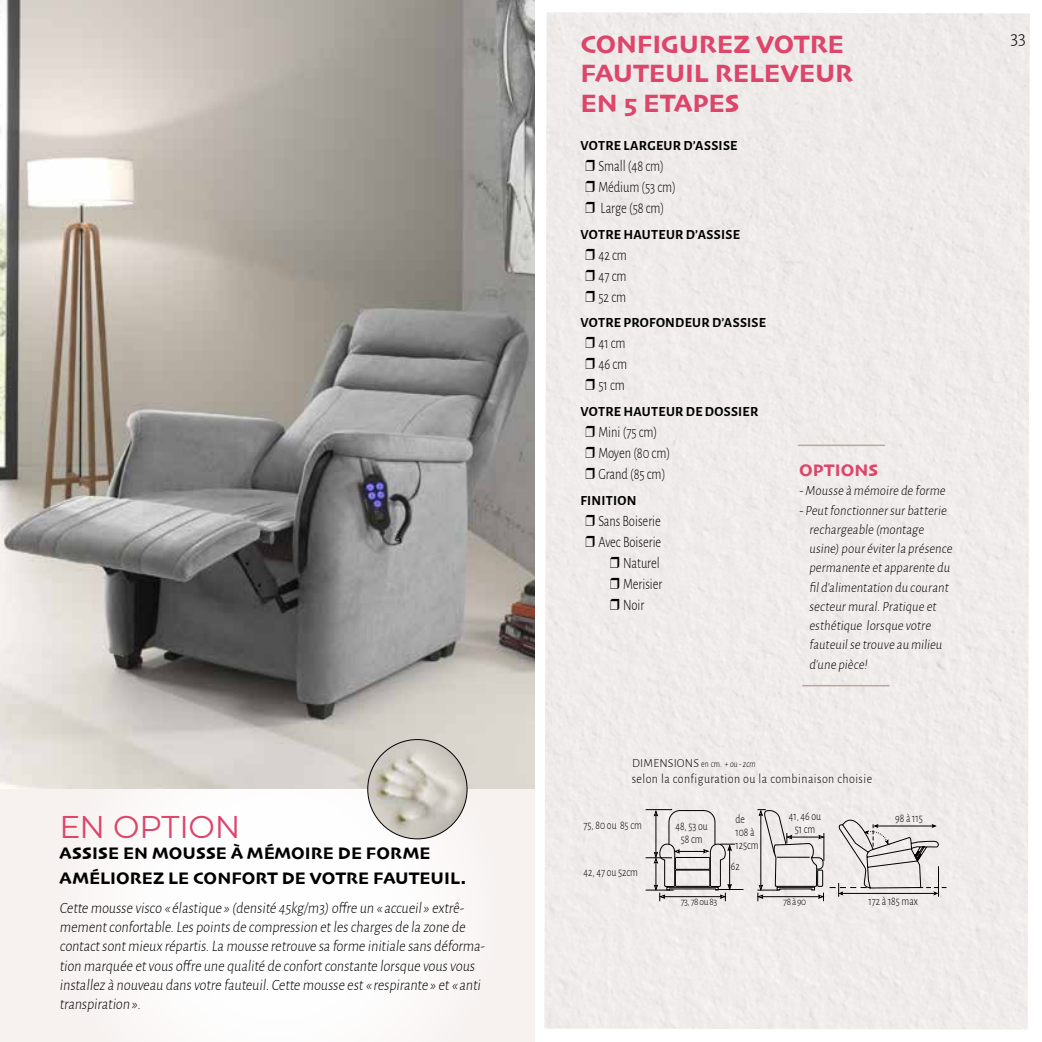
<style>
.page{position:relative;width:1042px;height:1042px;background:#fff}
.page>*{position:absolute;margin:0;border:0;box-sizing:border-box;transform-origin:0 0}
.t1{font:31.5px "Montserrat";letter-spacing:-.01em;color:#dd456b}
.t2{font:26.25px/29.8px "Skia";letter-spacing:-.005em;color:#dd456b}
.t3{font:300 19.25px "Alegreya Sans";color:#000}
.t4{font:17.5px/24.5px "Skia";letter-spacing:.005em;color:#000}
.t5{font:17.5px "Skia";letter-spacing:.005em;color:#dd456b}
.t6{font:300 15.75px/19.2px "Alegreya Sans";color:#000;scale:.9 1}
.t7{font:300 15.75px/21px "Alegreya Sans";color:#000;scale:.8 1}
.t8{font:300 14px "Alegreya Sans";color:#000;scale:.9 1}
.t9{font:700 14px "Alegreya Sans";letter-spacing:.015em;color:#000}
.t10{font:300 13.3px "Alegreya Sans";letter-spacing:.04em;color:#000;scale:.9 1}
.t11{font:300 12.25px/13.1px "Alegreya Sans";color:#000;text-align:center;scale:.8 1}
.t12{font:300 10.5px "Alegreya Sans";letter-spacing:-.04em;color:#000;scale:.9 1}
.t13{font:300 9.8px "Alegreya Sans";color:#000;scale:.8 1}
.s1{font-size:12.25px}
</style>
<div class="page">
<div style="left:534px;top:0;width:496px;height:1042px;background:#efebea"></div>
<img style="left:0;top:0;width:534px;height:789px">
<div style="left:0;top:789px;width:534px;height:253px;background:#f7f2f0"></div>
<div style="left:132px;top:789px;width:336px;height:253px;background:#fefdfd"></div>
<hr style="left:802px;top:685px;width:87px;height:1px;background:#bba79e">
<hr style="left:798px;top:444px;width:87px;height:2px;background:#bba79e">
<img style="left:368px;top:739px;width:99px;height:100px;border-radius:50px">
<svg style="left:645px;top:809px;width:98px;height:92px;background:#d4d1d0"></svg>
<hr style="left:729px;top:845px;width:1px;height:44px;background:#000">
<svg style="left:756px;top:804px;width:190px;height:97px;background:#d9d6d4"></svg>
<svg style="left:586px;top:160px;width:8px;height:11px"></svg>
<svg style="left:586px;top:181px;width:8px;height:11px"></svg>
<svg style="left:586px;top:202px;width:8px;height:11px"></svg>
<svg style="left:586px;top:249px;width:8px;height:11px"></svg>
<svg style="left:586px;top:270px;width:8px;height:11px"></svg>
<svg style="left:586px;top:291px;width:8px;height:11px"></svg>
<svg style="left:586px;top:337px;width:8px;height:11px"></svg>
<svg style="left:586px;top:358px;width:8px;height:11px"></svg>
<svg style="left:586px;top:379px;width:8px;height:11px"></svg>
<svg style="left:586px;top:426px;width:8px;height:11px"></svg>
<svg style="left:586px;top:447px;width:8px;height:11px"></svg>
<svg style="left:586px;top:468px;width:8px;height:11px"></svg>
<svg style="left:586px;top:514px;width:8px;height:11px"></svg>
<svg style="left:586px;top:535px;width:8px;height:11px"></svg>
<svg style="left:610px;top:556px;width:9px;height:11px"></svg>
<svg style="left:610px;top:577px;width:9px;height:11px"></svg>
<svg style="left:610px;top:598px;width:9px;height:11px"></svg>
<h1 class="t1" style="left:60px;top:805px;width:182px">EN OPTION</h1>
<p class="t4" style="left:60px;top:842px;width:408px">ASSISE EN MOUSSE À MÉMOIRE DE FORME<br>AMÉLIOREZ LE CONFORT DE VOTRE FAUTEUIL.</p>
<p class="t6" style="left:60px;top:897px;width:476px">Cette mousse visco « élastique » (densité 45kg/m3)offre un « accueil» extrê&shy;mementconfortable.Les points de compression etles charges de la zone de contactsontmieux répartis.La mousse retrouve sa forme initiale sans déforma&shy;tion marquée etvous offre une qualité de confortconstante lorsque vous vous installez à nouveau dans votre fauteuil.Cette mousse est« respirante » et« anti transpiration ».</p>
<h2 class="t2" style="left:580px;top:31px;width:274px">CONFIGUREZ VOTRE<br>FAUTEUIL RELEVEUR<br>EN 5 ETAPES</h2>
<p class="t9" style="left:580px;top:135px;width:158px">VOTRE LARGEUR D’ASSISE</p>
<p class="t7" style="left:598px;top:155px;width:99px">Small (48 cm)<br>Médium (53 cm)<br>Large (58 cm)</p>
<p class="t9" style="left:580px;top:224px;width:161px">VOTRE HAUTEUR D’ASSISE</p>
<p class="t7" style="left:598px;top:244px;width:37px;text-align:justify">42 cm 47 cm 52 cm</p>
<p class="t9" style="left:580px;top:313px;width:187px">VOTRE PROFONDEUR D’ASSISE</p>
<p class="t7" style="left:598px;top:332px;width:37px;text-align:justify">41 cm 46 cm 51 cm</p>
<p class="t9" style="left:580px;top:401px;width:179px">VOTRE HAUTEUR DE DOSSIER</p>
<p class="t7" style="left:598px;top:421px;width:91px">Mini (75 cm)<br>Moyen (80 cm)<br>Grand (85 cm)</p>
<p class="t9" style="left:580px;top:490px;width:58px">FINITION</p>
<p class="t7" style="left:598px;top:509px;width:80px">Sans Boiserie</p>
<p class="t7" style="left:598px;top:530px;width:80px">Avec Boiserie</p>
<p class="t7" style="left:623px;top:551px;width:47px">Naturel</p>
<p class="t7" style="left:623px;top:572px;width:51px">Merisier</p>
<p class="t7" style="left:623px;top:593px;width:28px">Noir</p>
<p class="t5" style="left:799px;top:460px;width:81px">OPTIONS</p>
<p class="t8" style="left:799px;top:481px;width:166px">-Mousse à mémoire de forme</p>
<p class="t8" style="left:799px;top:501px;width:168px">-Peutfonctionnersurbatterie</p>
<p class="t8" style="left:809px;top:520px;width:131px">rechargeable (montage</p>
<p class="t8" style="left:809px;top:539px;width:163px">usine)pouréviterla présence</p>
<p class="t8" style="left:809px;top:558px;width:160px">permanente etapparente du</p>
<p class="t8" style="left:809px;top:578px;width:159px">fild'alimentation du courant</p>
<p class="t8" style="left:809px;top:597px;width:145px">secteurmural.Pratique et</p>
<p class="t8" style="left:809px;top:616px;width:139px">esthétique lorsque votre</p>
<p class="t8" style="left:809px;top:635px;width:151px">fauteuilse trouve au milieu</p>
<p class="t8" style="left:809px;top:655px;width:69px">d'une pièce!</p>
<p class="t13" style="left:632px;top:757px;width:157px"><span class="s1">DIMENSIONS</span> en cm. + ou -2cm</p>
<p class="t10" style="left:632px;top:770px;width:269px">selon la configuration ou la combinaison choisie</p>
<p class="t11" style="left:583px;top:818px;width:74px">75, 80 ou 85 cm</p>
<p class="t11" style="left:583px;top:865px;width:70px">42, 47 ou 52cm</p>
<p class="t11" style="left:675px;top:819px;width:42px">48, 53 ou<br>58 cm</p>
<p class="t11" style="left:735px;top:812px;width:30px;text-align:left">de<br>108 à<br>125cm</p>
<p class="t11" style="left:789px;top:808px;width:42px">41, 46 ou<br>51 cm</p>
<p class="t11" style="left:731px;top:859px;width:13px">62</p>
<p class="t11" style="left:895px;top:810px;width:36px">98 à 115</p>
<p class="t12" style="left:681px;top:894px;width:42px">73, 78 ou 83</p>
<p class="t12" style="left:783px;top:895px;width:27px">78 à 90</p>
<p class="t11" style="left:868px;top:894px;width:63px">172 à 185 max</p>
<p class="t3" style="left:1010px;top:25px;width:17px">33</p>
</div>
